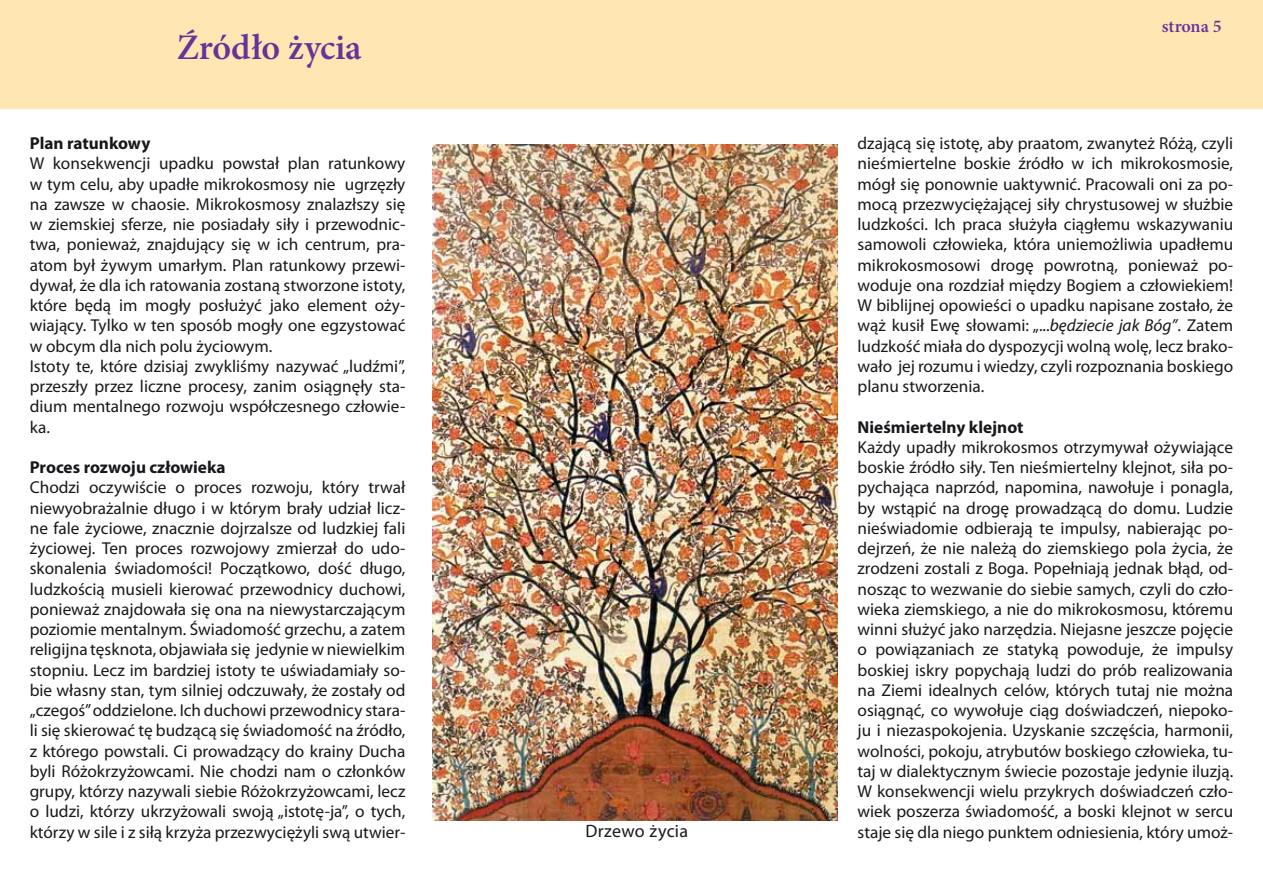
<style>
.page{position:relative;width:1263px;height:893px;background:#fff}
.page>*{position:absolute;margin:0;border:0;box-sizing:border-box;transform-origin:0 0}
.t1{font:600 36px "Minion Pro";letter-spacing:-.005em;color:#639}
.t2{font:18px "Myriad Pro";letter-spacing:.015em;color:#1a171c}
.t3{font:600 18px "Minion Pro";letter-spacing:-.005em;color:#639}
.t4{font:17.25px/20.2px "Myriad Pro";color:#1a171c;text-align:justify}
.t5{font:700 17.25px "Myriad Pro";color:#1a171c}
.s1{font-style:italic}
</style>
<div class="page">
<div style="left:0;top:0;width:1263px;height:108px;background:#ffe6b3"></div>
<img style="left:432px;top:144px;width:405px;height:676px">
<h1 class="t1" style="left:177px;top:23px;width:186px">Źródło życia</h1>
<p class="t5" style="left:30px;top:132px;width:122px">Plan ratunkowy</p>
<p class="t4" style="left:30px;top:153px;width:377px;text-align:left">W konsekwencji upadku powstał plan ratunkowy w tym celu, aby upadłe mikrokosmosy nie ugrzęzły na zawsze w chaosie. Mikrokosmosy znalazłszy się w ziemskiej sferze, nie posiadały siły i przewodnic&shy;twa, ponieważ, znajdujący się w ich centrum, pra&shy;atom był żywym umarłym. Plan ratunkowy przewi&shy;dywał, że dla ich ratowania zostaną stworzone istoty, które będą im mogły posłużyć jako element oży&shy;wiający. Tylko w ten sposób mogły one egzystować w obcym dla nich polu życiowym.<br>Istoty te, które dzisiaj zwykliśmy nazywać „ludźmi”, przeszły przez liczne procesy, zanim osiągnęły sta&shy;dium mentalnego rozwoju współczesnego człowie&shy;ka.</p>
<p class="t5" style="left:30px;top:456px;width:197px">Proces rozwoju człowieka</p>
<p class="t4" style="left:30px;top:477px;width:377px">Chodzi oczywiście o proces rozwoju, który trwał niewyobrażalnie długo i w którym brały udział licz&shy;ne fale życiowe, znacznie dojrzalsze od ludzkiej fali życiowej. Ten proces rozwojowy zmierzał do udo&shy;skonalenia świadomości! Początkowo, dość długo, ludzkością musieli kierować przewodnicy duchowi, ponieważ znajdowała się ona na niewystarczającym poziomie mentalnym. Świadomość grzechu, a zatem religijna tęsknota, objawiała się jedynie w niewielkim stopniu. Lecz im bardziej istoty te uświadamiały so&shy;bie własny stan, tym silniej odczuwały, że zostały od „czegoś” oddzielone. Ich duchowi przewodnicy stara&shy;li się skierować tę budzącą się świadomość na źródło, z którego powstali. Ci prowadzący do krainy Ducha byli Różokrzyżowcami. Nie chodzi nam o członków grupy, którzy nazywali siebie Różokrzyżowcami, lecz o ludzi, którzy ukrzyżowali swoją „istotę-ja”, o tych, którzy w sile i z siłą krzyża przezwyciężyli swą utwier-</p>
<p class="t3" style="left:1162px;top:14px;width:61px">strona 5</p>
<p class="t4" style="left:857px;top:133px;width:377px">dzającą się istotę, aby praatom, zwanyteż Różą, czyli nieśmiertelne boskie źródło w ich mikrokosmosie, mógł się ponownie uaktywnić. Pracowali oni za po&shy;mocą przezwyciężającej siły chrystusowej w służbie ludzkości. Ich praca służyła ciągłemu wskazywaniu samowoli człowieka, która uniemożliwia upadłemu mikrokosmosowi drogę powrotną, ponieważ po&shy;woduje ona rozdział między Bogiem a człowiekiem!<br>W biblijnej opowieści o upadku napisane zostało, że wąż kusił Ewę słowami: „...<span class="s1">będziecie jak Bóg”</span>. Zatem ludzkość miała do dyspozycji wolną wolę, lecz brako&shy;wało jej rozumu i wiedzy, czyli rozpoznania boskiego planu stworzenia.</p>
<p class="t5" style="left:857px;top:416px;width:168px">Nieśmiertelny klejnot</p>
<p class="t4" style="left:857px;top:437px;width:377px">Każdy upadły mikrokosmos otrzymywał ożywiające boskie źródło siły. Ten nieśmiertelny klejnot, siła po&shy;pychająca naprzód, napomina, nawołuje i ponagla, by wstąpić na drogę prowadzącą do domu. Ludzie nieświadomie odbierają te impulsy, nabierając po&shy;dejrzeń, że nie należą do ziemskiego pola życia, że zrodzeni zostali z Boga. Popełniają jednak błąd, od&shy;nosząc to wezwanie do siebie samych, czyli do czło&shy;wieka ziemskiego, a nie do mikrokosmosu, któremu winni służyć jako narzędzia. Niejasne jeszcze pojęcie o powiązaniach ze statyką powoduje, że impulsy boskiej iskry popychają ludzi do prób realizowania na Ziemi idealnych celów, których tutaj nie można osiągnąć, co wywołuje ciąg doświadczeń, niepoko&shy;ju i niezaspokojenia. Uzyskanie szczęścia, harmonii, wolności, pokoju, atrybutów boskiego człowieka, tu&shy;taj w dialektycznym świecie pozostaje jedynie iluzją.<br>W konsekwencji wielu przykrych doświadczeń czło&shy;wiek poszerza świadomość, a boski klejnot w sercu</p>
<p class="t2" style="left:585px;top:820px;width:104px">Drzewo życia</p>
<p class="t4" style="left:857px;top:821px;width:377px">staje się dla niego punktem odniesienia, który umoż-</p>
</div>
